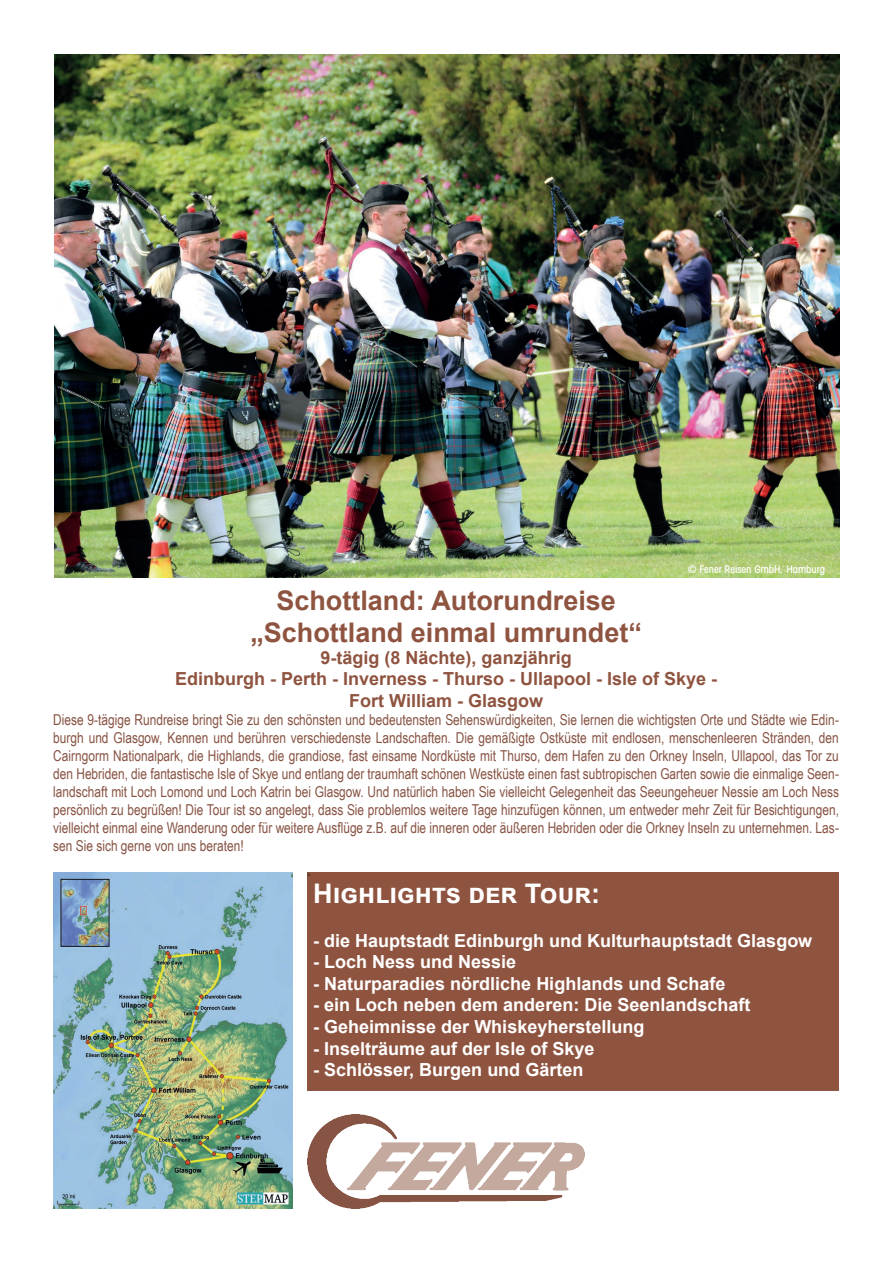
<style>
.page{position:relative;width:893px;height:1263px;background:#fff}
.page>*{position:absolute;margin:0;border:0;box-sizing:border-box;transform-origin:0 0}
.t1{font:700 27px/32.4px "Arial";color:#8f5440;text-align:center}
.t2{font:700 27px "Arial";color:#fff}
.t3{font:700 18px "Arial";color:#fff}
.t4{font:700 18px/21.6px "Arial";color:#8f5440;text-align:center}
.t5{font:15px/18px "Arial Narrow";color:#875343;text-align:justify}
.t6{font:500 condensed 10.5px "Avant Garde";color:#fff}
.t7{font:5.25px "Times New Roman";color:#231f20}
</style>
<div class="page">
<img style="left:54px;top:54px;width:786px;height:524px">
<img style="left:308px;top:1114px;width:277px;height:95px">
<div style="left:308px;top:872px;width:531px;height:219px;background:#8f5440"></div>
<img style="left:53px;top:872px;width:240px;height:337px">
<p class="t6" style="left:688px;top:563px;width:138px">© Fener Reisen GmbH, Hamburg</p>
<h1 class="t1" style="left:250px;top:584px;width:393px">Schottland: Autorundreise „Schottland einmal umrundet“</h1>
<p class="t4" style="left:175px;top:647px;width:544px">9-tägig (8 Nächte), ganzjährig<br>Edinburgh - Perth - Inverness - Thurso - Ullapool - Isle of Skye -<br>Fort William - Glasgow</p>
<p class="t5" style="left:53px;top:710px;width:787px">Diese 9-tägige Rundreise bringt Sie zu den schönsten und bedeutensten Sehenswürdigkeiten, Sie lernen die wichtigsten Orte und Städte wie Edin&shy;burgh und Glasgow, Kennen und berühren verschiedenste Landschaften. Die gemäßigte Ostküste mit endlosen, menschenleeren Stränden, den Cairngorm Nationalpark, die Highlands, die grandiose, fast einsame Nordküste mit Thurso, dem Hafen zu den Orkney Inseln, Ullapool, das Tor zu den Hebriden, die fantastische Isle of Skye und entlang der traumhaft schönen Westküste einen fast subtropischen Garten sowie die einmalige Seen&shy;landschaft mit Loch Lomond und Loch Katrin bei Glasgow. Und natürlich haben Sie vielleicht Gelegenheit das Seeungeheuer Nessie am Loch Ness persönlich zu begrüßen! Die Tour ist so angelegt, dass Sie problemlos weitere Tage hinzufügen können, um entweder mehr Zeit für Besichtigungen, vielleicht einmal eine Wanderung oder für weitere Ausflüge z.B. auf die inneren oder äußeren Hebriden oder die Orkney Inseln zu unternehmen. Las&shy;sen Sie sich gerne von uns beraten!</p>
<p class="t7" style="left:308px;top:871px;width:4px">u</p>
<h1 class="t2" style="left:313px;top:875px;width:288px">Highlights der Tour:</h1>
<p class="t3" style="left:313px;top:928px;width:501px">- die Hauptstadt Edinburgh und Kulturhauptstadt Glasgow</p>
<p class="t3" style="left:313px;top:949px;width:205px">- Loch Ness und Nessie</p>
<p class="t3" style="left:313px;top:971px;width:414px">- Naturparadies nördliche Highlands und Schafe</p>
<p class="t3" style="left:313px;top:992px;width:439px">- ein Loch neben dem anderen: Die Seenlandschaft</p>
<p class="t3" style="left:313px;top:1014px;width:333px">- Geheimnisse der Whiskeyherstellung</p>
<p class="t3" style="left:313px;top:1036px;width:283px">- Inselträume auf der Isle of Skye</p>
<p class="t3" style="left:313px;top:1057px;width:272px">- Schlösser, Burgen und Gärten</p>
</div>
